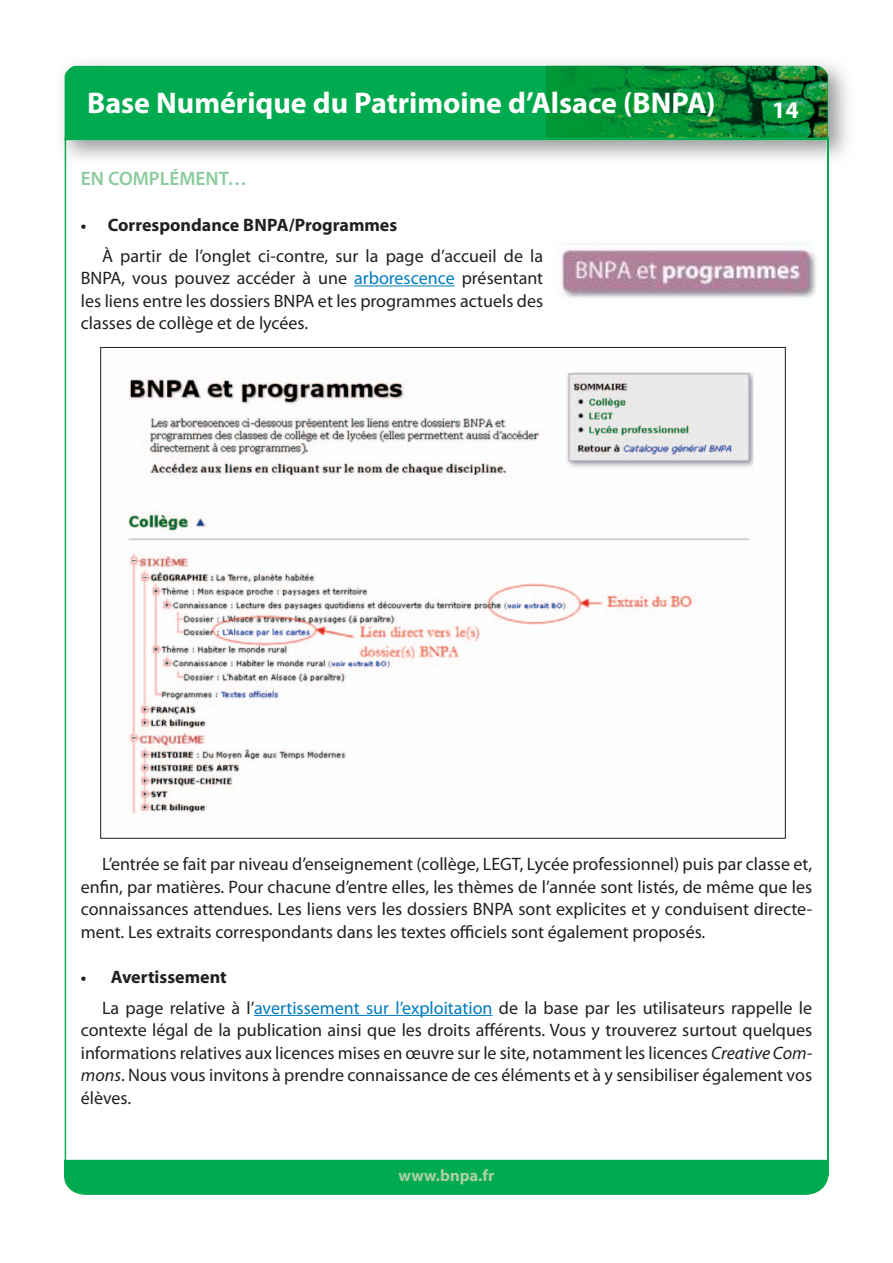
<style>
.page{position:relative;width:893px;height:1263px;background:#fff}
.page>*{position:absolute;margin:0;border:0;box-sizing:border-box;transform-origin:0 0}
.t1{font:700 30px "Myriad Pro";color:#fff}
.t2{font:700 24px "Myriad Pro";color:#fff}
.t3{font:600 19.5px "Myriad Pro";color:#8acc9d}
.t4{font:18px/22.5px "Myriad Pro";color:#231f20;text-align:justify}
.t5{font:700 16.5px "Myriad Pro";color:#abcfaa}
.s1{font-weight:700;font-size:16.5px}
.s2{font-weight:700}
.s3{color:#007cc2}
.s4{font-style:italic}
</style>
<div class="page">
<img style="left:62px;top:63px;width:786px;height:110px">
<div style="left:65px;top:66px;width:763px;height:74px;background:#00aa4f"></div>
<hr style="left:65px;top:137px;width:1px;height:1038px;background:#00aa4f">
<hr style="left:827px;top:138px;width:1px;height:1038px;background:#00aa4f">
<div style="left:64px;top:1160px;width:764px;height:35px;background:#00aa4f"></div>
<img style="left:546px;top:66px;width:281px;height:72px">
<hr style="left:354px;top:285px;width:101px;height:1px;background:#007cc2">
<hr style="left:254px;top:1015px;width:239px;height:1px;background:#007cc2">
<img style="left:127px;top:372px;width:627px;height:442px">
<img style="left:561px;top:241px;width:255px;height:58px">
<h1 class="t1" style="left:87px;top:83px;width:630px">Base Numérique du Patrimoine d’Alsace (BNPA)</h1>
<h2 class="t2" style="left:772px;top:94px;width:28px">14</h2>
<p class="t3" style="left:81px;top:166px;width:168px">EN COMPLÉMENT…</p>
<p class="t4" style="left:102px;top:209px;width:443px;line-height:31px;text-indent:-21px"><span class="s1">•</span> <span class="s2">Correspondance BNPA/Programmes<br></span>À partir de l’onglet ci-contre, sur la page d’accueil de la</p>
<p class="t4" style="left:81px;top:267px;width:464px">BNPA, vous pouvez accéder à une <span class="s3">arborescence</span> présentant les liens entre les dossiers BNPA et les programmes actuels des classes de collège et de lycées.</p>
<p class="t4" style="left:81px;top:852px;width:733px;text-indent:21px">L’entrée se fait par niveau d’enseignement (collège, LEGT, Lycée professionnel) puis par classe et, enfin, par matières. Pour chacune d’entre elles, les thèmes de l’année sont listés, de même que les connaissances attendues. Les liens vers les dossiers BNPA sont explicites et y conduisent directe&shy;ment. Les extraits correspondants dans les textes officiels sont également proposés.</p>
<p class="t4" style="left:102px;top:961px;width:712px;line-height:31px;text-indent:-21px"><span class="s1">•</span> <span class="s2">Avertissement<br></span>La page relative à l’<span class="s3">avertissement sur l’exploitation</span> de la base par les utilisateurs rappelle le</p>
<p class="t4" style="left:81px;top:1018px;width:733px">contexte légal de la publication ainsi que les droits afférents. Vous y trouverez surtout quelques informations relatives aux licences mises en œuvre sur le site, notamment les licences <span class="s4">Creative Com&shy;mons</span>. Nous vous invitons à prendre connaissance de ces éléments et à y sensibiliser également vos élèves.</p>
<p class="t5" style="left:398px;top:1165px;width:97px">www.bnpa.fr</p>
</div>
